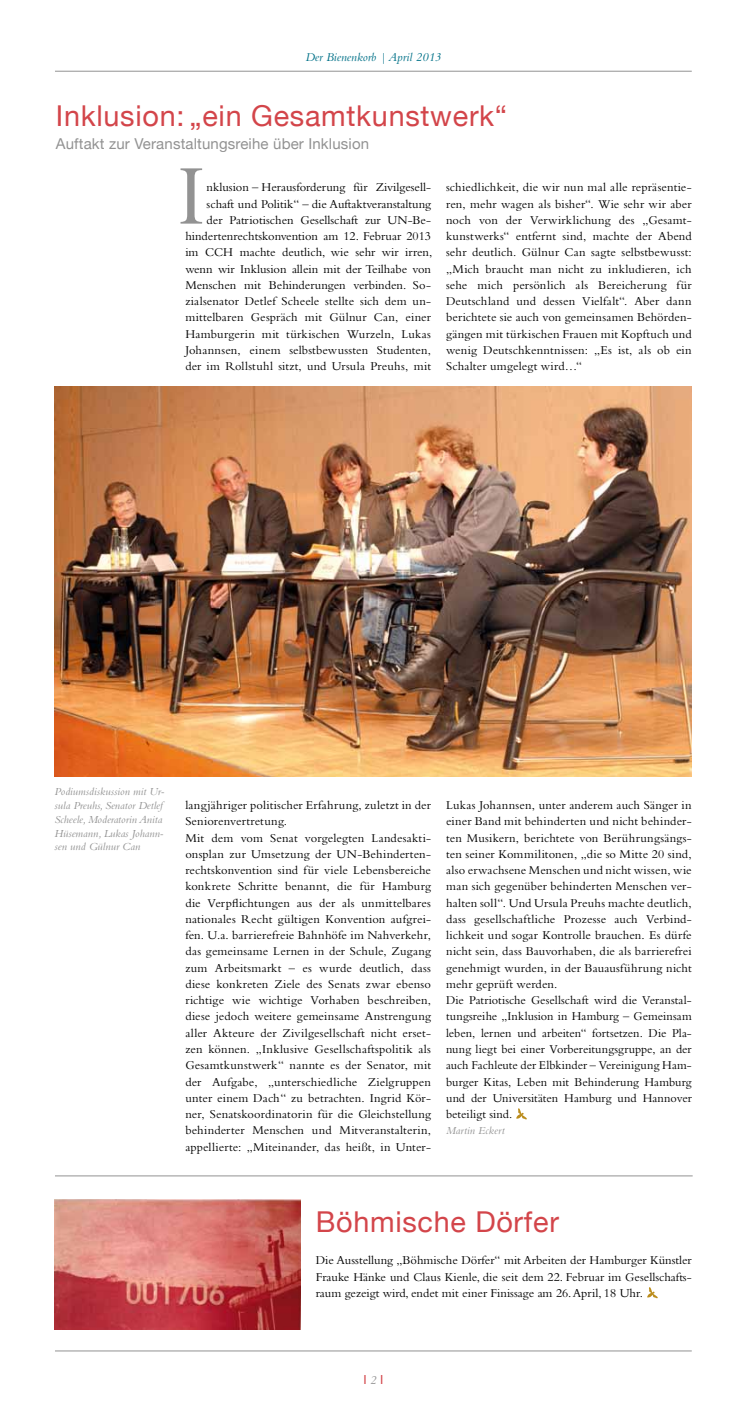
<style>
.page{position:relative;width:745px;height:1418px;background:#fff}
.page>*{position:absolute;margin:0;border:0;box-sizing:border-box;transform-origin:0 0}
.t1{font:88.75px "Bembo Std";color:#929292}
.t2{font:28.75px "Helvetica Neue";letter-spacing:.025em;color:#d3454a}
.t3{font:15px "Helvetica Neue";letter-spacing:.01em;color:#929292}
.t4{font:12.5px/16.2px "Bembo Std";letter-spacing:.01em;color:#000;text-align:justify}
.t5{font:italic 12.5px "Bembo Std";color:#007188}
.t6{font:12.5px "Helvetica Neue";color:#d3454a}
.t7{font:italic 11.25px/13.8px "Bembo Std";color:#929292}
.s1{font-family:"Bembo Std";font-style:italic;color:#929292}
</style>
<div class="page">
<hr style="left:55px;top:71px;width:636px;height:1px;background:#929292">
<hr style="left:55px;top:1350px;width:636px;height:1px;background:#929292">
<svg style="left:647px;top:1287px;width:11px;height:12px"></svg>
<hr style="left:55px;top:1175px;width:637px;height:1px;background:#929292">
<svg style="left:516px;top:1108px;width:11px;height:12px"></svg>
<img style="left:55px;top:386px;width:636px;height:390px">
<img style="left:55px;top:1199px;width:245px;height:130px">
<p class="t5" style="left:305px;top:49px;width:137px">Der Bienenkorb | April 2013</p>
<h2 class="t2" style="left:56px;top:99px;width:452px">Inklusion: „ein Gesamtkunstwerk“</h2>
<p class="t3" style="left:56px;top:134px;width:314px">Auftakt zur Veranstaltungsreihe über Inklusion</p>
<h1 class="t1" style="left:176px;top:144px;width:31px">I</h1>
<p class="t4" style="left:446px;top:179px;width:247px">schiedlichkeit, die wir nun mal alle repräsentie&shy;ren, mehr wagen als bisher“. Wie sehr wir aber noch von der Verwirklichung des „Gesamt&shy;kunstwerks“ entfernt sind, machte der Abend sehr deutlich. Gülnur Can sagte selbstbewusst: „Mich braucht man nicht zu inkludieren, ich sehe mich persönlich als Bereicherung für Deutschland und dessen Vielfalt“. Aber dann berichtete sie auch von gemeinsamen Behörden&shy;gängen mit türkischen Frauen mit Kopftuch und wenig Deutschkenntnissen: „Es ist, als ob ein Schalter umgelegt wird…“</p>
<p class="t4" style="left:185px;top:179px;width:248px;text-align:right">nklusion – Herausforderung für Zivilgesell&shy;schaft und Politik“ – die Auftaktveranstaltung<br>der Patriotischen Gesellschaft zur UN-Be&shy;hindertenrechtskonvention am 12. Februar 2013 im CCH machte deutlich, wie sehr wir irren, wenn wir Inklusion allein mit der Teilhabe von Menschen mit Behinderungen verbinden. So&shy;zialsenator Detlef Scheele stellte sich dem un&shy;mittelbaren Gespräch mit Gülnur Can, einer Hamburgerin mit türkischen Wurzeln, Lukas Johannsen, einem selbstbewussten Studenten, der im Rollstuhl sitzt, und Ursula Preuhs, mit</p>
<p class="t7" style="left:54px;top:784px;width:111px">Podiumsdiskussion mit Ur&shy;sula Preuhs, Senator Detlef<br>Scheele, Moderatorin Anita<br>Hüsemann, Lukas Johann&shy;sen und Gülnur Can</p>
<p class="t4" style="left:185px;top:796px;width:247px;text-align:left">langjähriger politischer Erfahrung, zuletzt in der Seniorenvertretung.<br>Mit dem vom Senat vorgelegten Landesakti&shy;onsplan zur Umsetzung der UN-Behinderten&shy;rechtskonvention sind für viele Lebensbereiche konkrete Schritte benannt, die für Hamburg die Verpflichtungen aus der als unmittelbares nationales Recht gültigen Konvention aufgrei&shy;fen. U.a. barrierefreie Bahnhöfe im Nahverkehr, das gemeinsame Lernen in der Schule, Zugang zum Arbeitsmarkt – es wurde deutlich, dass diese konkreten Ziele des Senats zwar ebenso richtige wie wichtige Vorhaben beschreiben, diese jedoch weitere gemeinsame Anstrengung aller Akteure der Zivilgesellschaft nicht erset&shy;zen können. „Inklusive Gesellschaftspolitik als Gesamtkunstwerk“ nannte es der Senator, mit der Aufgabe, „unterschiedliche Zielgruppen unter einem Dach“ zu betrachten. Ingrid Kör&shy;ner, Senatskoordinatorin für die Gleichstellung behinderter Menschen und Mitveranstalterin, appellierte: „Miteinander, das heißt, in Unter-</p>
<p class="t4" style="left:446px;top:796px;width:247px;text-align:left">Lukas Johannsen, unter anderem auch Sänger in einer Band mit behinderten und nicht behinder&shy;ten Musikern, berichtete von Berührungsängs&shy;ten seiner Kommilitonen, „die so Mitte 20 sind, also erwachsene Menschen und nicht wissen, wie man sich gegenüber behinderten Menschen ver&shy;halten soll“. Und Ursula Preuhs machte deutlich, dass gesellschaftliche Prozesse auch Verbind&shy;lichkeit und sogar Kontrolle brauchen. Es dürfe nicht sein, dass Bauvorhaben, die als barrierefrei genehmigt wurden, in der Bauausführung nicht mehr geprüft werden.<br>Die Patriotische Gesellschaft wird die Veranstal&shy;tungsreihe „Inklusion in Hamburg – Gemeinsam leben, lernen und arbeiten“ fortsetzen. Die Pla&shy;nung liegt bei einer Vorbereitungsgruppe, an der auch Fachleute der Elbkinder – Vereinigung Ham&shy;burger Kitas, Leben mit Behinderung Hamburg und der Universitäten Hamburg und Hannover beteiligt sind.</p>
<p class="t7" style="left:446px;top:1123px;width:60px">Martin Eckert</p>
<h2 class="t2" style="left:315px;top:1204px;width:244px">Böhmische Dörfer</h2>
<p class="t4" style="left:315px;top:1251px;width:377px">Die Ausstellung „Böhmische Dörfer“ mit Arbeiten der Hamburger Künstler Frauke Hänke und Claus Kienle, die seit dem 22. Februar im Gesellschafts&shy;raum gezeigt wird, endet mit einer Finissage am 26. April, 18 Uhr.</p>
<p class="t6" style="left:363px;top:1371px;width:21px">I <span class="s1">2</span> I</p>
</div>
